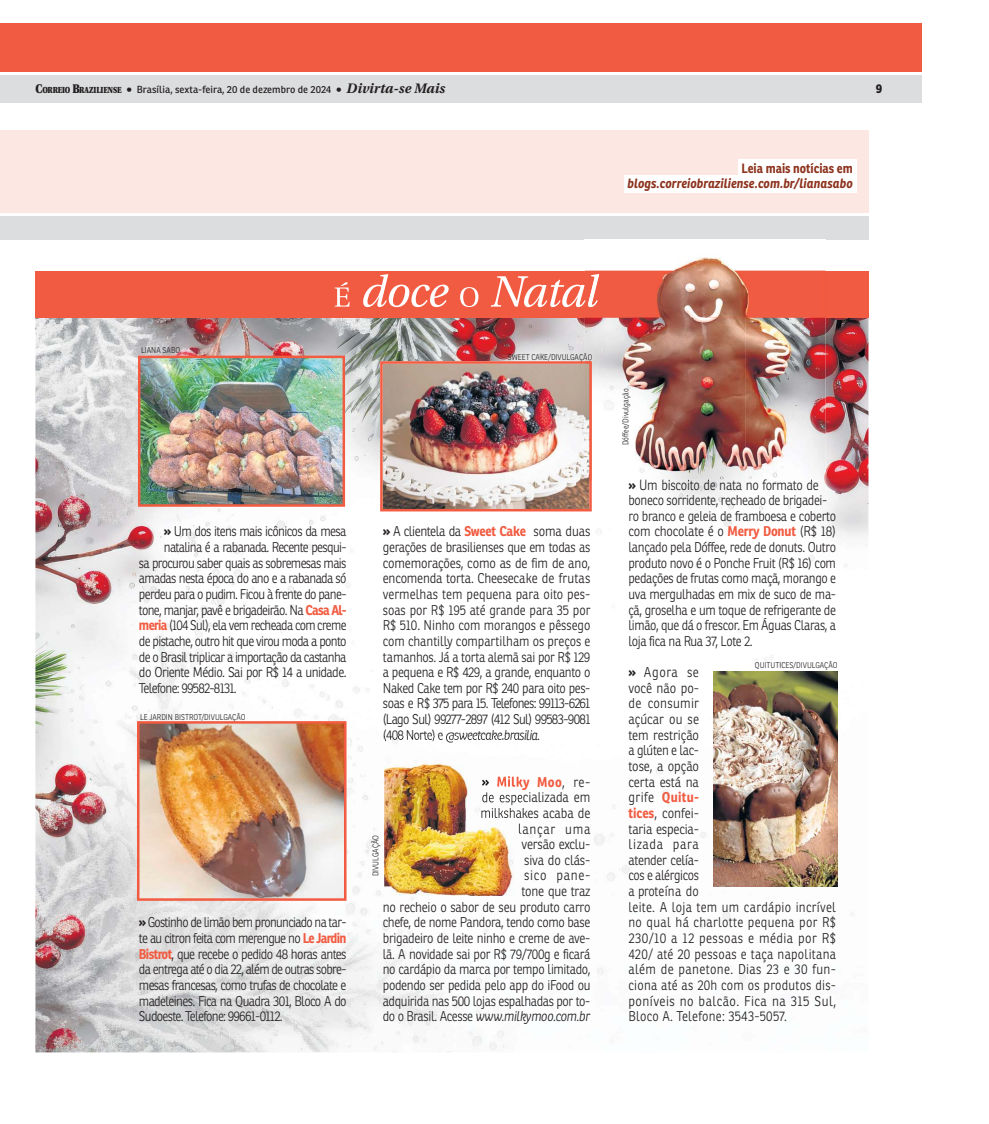
<style>
.page{position:relative;width:989px;height:1124px;background:#fff}
.page>*{position:absolute;margin:0;border:0;box-sizing:border-box;transform-origin:0 0}
.t1{font:300 13.75px/15.6px "Ronnia";letter-spacing:-.03em;color:#231f20;text-align:justify;scale:.92 1}
.t2{font:300 13.75px/15.6px "Ronnia";letter-spacing:.02em;color:#231f20;scale:.92 1}
.t3{font:300 13.75px/15.6px "Ronnia";letter-spacing:-.03em;color:#231f20;scale:.91 1}
.t4{font:300 13.75px "Ronnia";letter-spacing:-.055em;color:#231f20;scale:.9 1}
.t5{font:300 13.75px/15.6px "Ronnia";letter-spacing:-.03em;color:#231f20;text-align:justify;scale:.89 1}
.t6{font:300 13.75px "Ronnia";letter-spacing:-.055em;color:#231f20;scale:.89 1}
.t7{font:300 13.75px "Ronnia";letter-spacing:-.05em;color:#231f20;scale:.9 1}
.t8{font:italic 700 13.12px "Ronnia";color:#8d331e;scale:.9 1}
.t9{font:700 13.12px "Ronnia";color:#8d331e;scale:.9 1}
.t10{font:800 12.5px "Ronnia";color:#231f20;scale:.9 1}
.t11{font:10px "Ronnia";letter-spacing:.005em;color:#231f20}
.t12{font:300 8.12px "Ronnia";color:#231f20;scale:.9 1}
.s1{font-family:"Utopia";font-weight:900;font-size:12.5px}
.s2{font-family:"Utopia";font-weight:900;font-size:8.75px}
.s3{font-family:"Utopia";font-weight:700;font-style:italic;font-size:13.75px}
.s4{font-weight:700}
.s5{font-weight:700;color:#f15c42}
.s6{font-style:italic}
</style>
<div class="page">
<div style="left:0;top:75px;width:921px;height:28px;background:#dcddde"></div>
<div style="left:0;top:23px;width:921px;height:49px;background:#f15b41"></div>
<div style="left:0;top:130px;width:868px;height:82px;background:#fde7e2"></div>
<div style="left:0;top:216px;width:868px;height:23px;background:#dcddde"></div>
<div style="left:738px;top:159px;width:118px;height:17px;background:#fff"></div>
<div style="left:624px;top:175px;width:232px;height:18px;background:#fff"></div>
<img style="left:35px;top:317px;width:833px;height:735px">
<img style="left:138px;top:355px;width:207px;height:151px">
<div style="left:35px;top:270px;width:833px;height:47px;background:#f15b41"></div>
<svg style="left:335px;top:274px;width:250px;height:33px"></svg>
<img style="left:137px;top:721px;width:209px;height:179px">
<img style="left:713px;top:671px;width:124px;height:215px">
<img style="left:585px;top:257px;width:240px;height:223px">
<img style="left:732px;top:479px;width:86px;height:1px">
<img style="left:640px;top:479px;width:92px;height:1px">
<img style="left:380px;top:353px;width:212px;height:158px">
<img style="left:637px;top:317px;width:67px;height:1px">
<img style="left:585px;top:361px;width:7px;height:119px">
<img style="left:585px;top:274px;width:14px;height:33px">
<img style="left:384px;top:736px;width:136px;height:159px">
<img style="left:384px;top:736px;width:59px;height:5px">
<img style="left:503px;top:736px;width:17px;height:6px">
<img style="left:446px;top:736px;width:57px;height:6px">
<svg style="left:482px;top:779px;width:7px;height:7px"></svg>
<img style="left:497px;top:776px;width:23px;height:13px">
<img style="left:482px;top:792px;width:38px;height:13px">
<img style="left:481px;top:807px;width:39px;height:10px">
<svg style="left:519px;top:823px;width:1px;height:13px"></svg>
<p class="t11" style="left:36px;top:85px;width:411px"><span class="s1">C</span><span class="s2">ORREIO</span> <span class="s1">B</span><span class="s2">RAZILIENSE</span> <span class="s1">•</span> Brasília, sexta-feira, 20 de dezembro de 2024 <span class="s1">•</span> <span class="s3">Divirta-se Mais</span></p>
<p class="t10" style="left:876px;top:84px;width:9px">9</p>
<p class="t9" style="left:741px;top:162px;width:125px">Leia mais notícias em</p>
<p class="t8" style="left:627px;top:177px;width:252px">blogs.correiobraziliense.com.br/lianasabo</p>
<p class="t12" style="left:141px;top:345px;width:45px">LIANA SABO</p>
<p class="t12" style="left:508px;top:353px;width:95px">SWEET CAKE/DIVULGAÇÃO</p>
<p class="t7" style="left:164px;top:524px;width:204px"><span class="s4">»</span> Um dos itens mais icônicos da mesa</p>
<p class="t4" style="left:164px;top:540px;width:204px">natalina é a rabanada. Recente pesqui-</p>
<p class="t4" style="left:139px;top:555px;width:232px">sa procurou saber quais as sobremesas mais</p>
<p class="t4" style="left:139px;top:571px;width:232px">amadas nesta época do ano e a rabanada só</p>
<p class="t4" style="left:139px;top:586px;width:232px">perdeu para o pudim. Ficou à frente do pane-</p>
<p class="t4" style="left:139px;top:602px;width:232px">tone, manjar, pavê e brigadeirão. Na <span class="s5">Casa Al-</span></p>
<p class="t6" style="left:139px;top:618px;width:235px"><span class="s5">meria</span> (104 Sul), ela vem recheada com creme</p>
<p class="t4" style="left:139px;top:633px;width:232px">de pistache, outro hit que virou moda a ponto</p>
<p class="t4" style="left:139px;top:649px;width:232px">de o Brasil triplicar a importação da castanha</p>
<p class="t3" style="left:139px;top:664px;width:230px">do Oriente Médio. Sai por R$ 14 a unidade.</p>
<p class="t4" style="left:139px;top:680px;width:110px">Telefone: 99582-8131.</p>
<p class="t12" style="left:140px;top:712px;width:119px">LE JARDIN BISTROT/DIVULGAÇÃO</p>
<p class="t5" style="left:139px;top:914px;width:235px"><span class="s4">»</span> Gostinho de limão bem pronunciado na tar&shy;te au citron feita com merengue no <span class="s5">Le Jardin Bistrot</span>, que recebe o pedido 48 horas antes da entrega até o dia 22, além de outras sobre&shy;mesas francesas, como trufas de chocolate e madeleines. Fica na Quadra 301, Bloco A do Sudoeste. Telefone: 99661-0112.</p>
<p class="t1" style="left:383px;top:524px;width:227px"><span class="s4">»</span> A clientela da <span class="s5">Sweet Cake</span> soma duas gerações de brasilienses que em todas as comemorações, como as de fim de ano, encomenda torta. Cheesecake de frutas vermelhas tem pequena para oito pes&shy;soas por R$ 195 até grande para 35 por R$ 510. Ninho com morangos e pêssego com chantilly compartilham os preços e tamanhos. Já a torta alemã sai por R$ 129 a pequena e R$ 429, a grande, enquanto o Naked Cake tem por R$ 240 para oito pes&shy;soas e R$ 375 para 15. Telefones: 99113-6261 (Lago Sul) 99277-2897 (412 Sul) 99583-9081 (408 Norte) e <span class="s6">@sweetcake.brasilia.</span></p>
<p class="t1" style="left:383px;top:774px;width:227px;text-align:right"><span class="s4">»</span> <span class="s5">Milky Moo</span>, re-<br>de especializada em<br>milkshakes acaba de<br>lançar uma<br>versão exclu-<br>siva do clás-<br>sico pane-<br>tone que traz<br>no recheio o sabor de seu produto carro chefe, de nome Pandora, tendo como base brigadeiro de leite ninho e creme de ave&shy;lã. A novidade sai por R$ 79/700g e ficará no cardápio da marca por tempo limitado, podendo ser pedida pelo app do iFood ou adquirida nas 500 lojas espalhadas por to&shy;do o Brasil. Acesse <span class="s6">www.milkymoo.com.br</span></p>
<p class="t12" style="left:371px;top:876px;width:47px;rotate:-90deg">DIVULGAÇÃO</p>
<p class="t12" style="left:621px;top:445px;width:64px;rotate:-90deg">Dóffee/Divulgação</p>
<p class="t3" style="left:628px;top:477px;width:230px"><span class="s4">»</span> Um biscoito de nata no formato de boneco sorridente, recheado de brigadei&shy;ro branco e geleia de framboesa e coberto com chocolate é o <span class="s5">Merry Donut</span> (R$ 18) lançado pela Dóffee, rede de donuts. Outro produto novo é o Ponche Fruit (R$ 16) com pedações de frutas como maçã, morango e uva mergulhadas em mix de suco de ma&shy;çã, groselha e um toque de refrigerante de limão, que dá o frescor. Em Águas Claras, a loja fica na Rua 37, Lote 2.</p>
<p class="t2" style="left:628px;top:664px;width:227px"><span class="s4">»</span> Agora se<br>você não po-<br>de consumir<br>açúcar ou se<br>tem restrição<br>a glúten e lac-<br>tose, a opção<br>certa está na<br>grife <span class="s5">Quitu-<br>tices</span>, confei-<br>taria especia-<br>lizada para<br>atender celía-<br>cos e alérgicos<br>a proteína do<br>leite. A loja tem um cardápio incrível no qual há charlotte pequena por R$<br>230/10 a 12 pessoas e média por R$<br>420/ até 20 pessoas e taça napolitana além de panetone. Dias 23 e 30 fun&shy;ciona até as 20h com os produtos dis&shy;poníveis no balcão. Fica na 315 Sul,<br>Bloco A. Telefone: 3543-5057.</p>
<p class="t12" style="left:755px;top:661px;width:93px">QUITUTICES/DIVULGAÇÃO</p>
</div>
